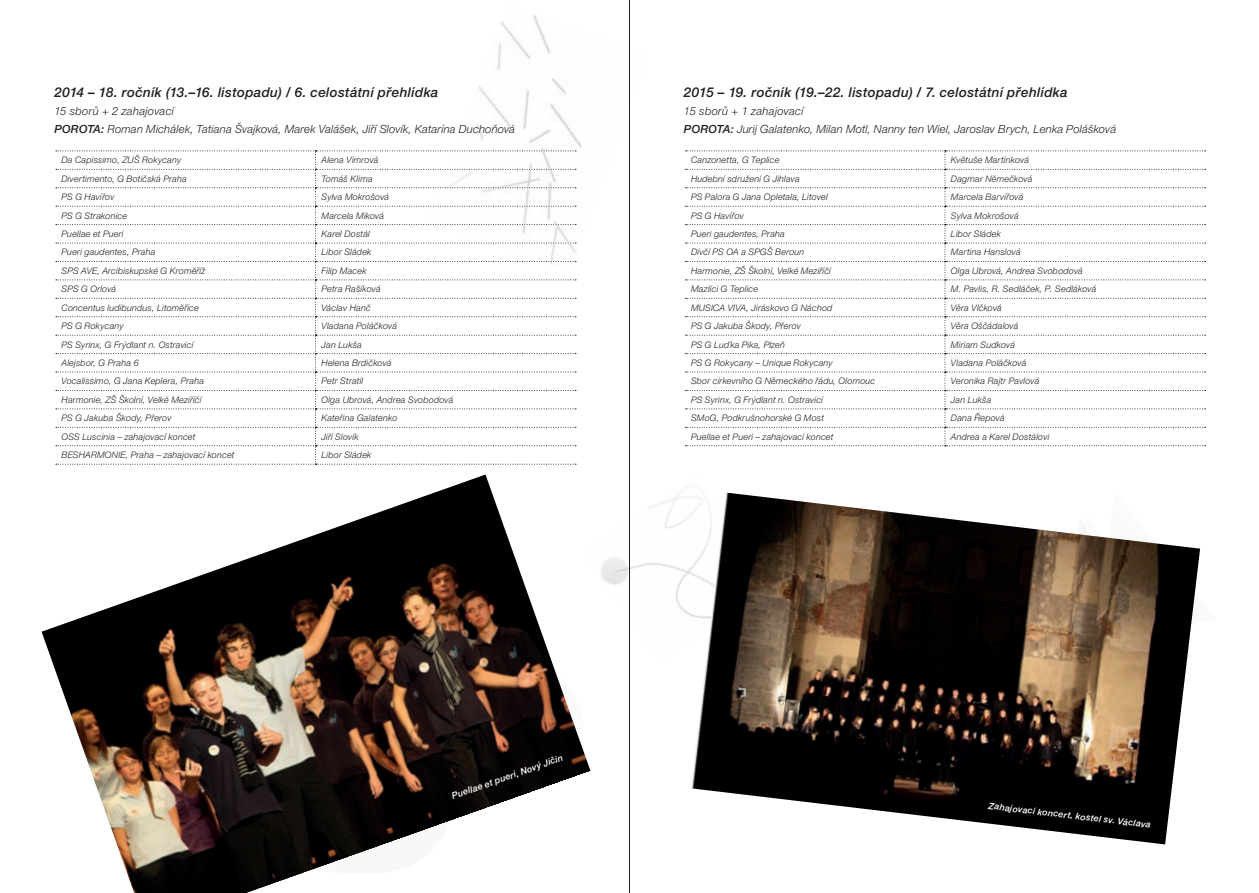
<style>
.page{position:relative;width:1259px;height:893px;background:#fff}
.page>*{position:absolute;margin:0;border:0;box-sizing:border-box;transform-origin:0 0}
.t1{font:italic 500 13.5px "Helvetica Neue LT Pro";letter-spacing:.025em;color:#231f20}
.t2{font:italic 300 11.25px "Helvetica Neue LT Pro";letter-spacing:.015em;color:#231f20}
.t3{font:italic 500 11.25px "Helvetica Neue LT Pro";color:#231f20}
.t4{font:italic 300 9px "Helvetica Neue LT Pro";letter-spacing:.02em;color:#231f20}
.t5{font:italic 500 9px "Helvetica Neue LT Pro";color:#fff}
.s1{font-weight:500}
</style>
<div class="page">
<img style="left:428px;top:15px;width:154px;height:247px">
<img style="left:601px;top:489px;width:128px;height:127px">
<svg style="left:56px;top:151px;width:520px;height:314px"></svg>
<svg style="left:685px;top:151px;width:520px;height:295px"></svg>
<img style="left:42px;top:475px;width:548px;height:418px">
<img style="left:691px;top:493px;width:509px;height:351px">
<hr style="left:629px;top:0;width:1px;height:893px;background:#231f20">
<h1 class="t1" style="left:54px;top:84px;width:385px">2014 – 18. ročník (13.–16. listopadu) / 6. celostátní přehlídka</h1>
<p class="t2" style="left:54px;top:104px;width:121px">15 sborů + 2 zahajovací</p>
<p class="t3" style="left:54px;top:122px;width:10px">poro</p>
<p class="t2" style="left:87px;top:122px;width:429px"><span class="s1">ta:</span> Roman Michálek, Tatiana Švajková, Marek Valášek, Jiří Slovík, Katarína Duchoňová</p>
<p class="t4" style="left:62px;top:155px;width:122px">Da Capissimo, ZUŠ Rokycany</p>
<p class="t4" style="left:321px;top:155px;width:59px">Alena Vimrová</p>
<p class="t4" style="left:62px;top:173px;width:127px">Divertimento, G Botičská Praha</p>
<p class="t4" style="left:321px;top:173px;width:53px">Tomáš Klima</p>
<p class="t4" style="left:62px;top:192px;width:55px">PS G Havířov</p>
<p class="t4" style="left:321px;top:192px;width:69px">Sylva Mokrošová</p>
<p class="t4" style="left:62px;top:210px;width:67px">PS G Strakonice</p>
<p class="t4" style="left:321px;top:210px;width:64px">Marcela Miková</p>
<p class="t4" style="left:61px;top:228px;width:64px">Puellae et Pueri</p>
<p class="t4" style="left:321px;top:228px;width:50px">Karel Dostál</p>
<p class="t4" style="left:61px;top:247px;width:95px">Pueri gaudentes, Praha</p>
<p class="t4" style="left:321px;top:247px;width:51px">Libor Sládek</p>
<p class="t4" style="left:61px;top:265px;width:145px">SPS AVE, Arcibiskupské G Kroměříž</p>
<p class="t4" style="left:321px;top:265px;width:47px">Filip Macek</p>
<p class="t4" style="left:61px;top:284px;width:56px">SPS G Orlová</p>
<p class="t4" style="left:321px;top:284px;width:61px">Petra Rašíková</p>
<p class="t4" style="left:61px;top:302px;width:139px">Concentus ludibundus, Litoměřice</p>
<p class="t4" style="left:321px;top:302px;width:51px">Václav Hanč</p>
<p class="t4" style="left:61px;top:321px;width:64px">PS G Rokycany</p>
<p class="t4" style="left:321px;top:321px;width:77px">Vladana Poláčková</p>
<p class="t4" style="left:61px;top:339px;width:134px">PS Syrinx, G Frýdlant n. Ostravicí</p>
<p class="t4" style="left:321px;top:339px;width:42px">Jan Lukša</p>
<p class="t4" style="left:61px;top:357px;width:79px">Alejsbor, G Praha 6</p>
<p class="t4" style="left:321px;top:357px;width:72px">Helena Brdičková</p>
<p class="t4" style="left:61px;top:376px;width:144px">Vocalissimo, G Jana Keplera, Praha</p>
<p class="t4" style="left:321px;top:376px;width:43px">Petr Stratil</p>
<p class="t4" style="left:62px;top:394px;width:142px">Harmonie, ZŠ Školní, Velké Meziříčí</p>
<p class="t4" style="left:321px;top:394px;width:133px">Olga Ubrová, Andrea Svobodová</p>
<p class="t4" style="left:62px;top:413px;width:112px">PS G Jakuba Škody, Přerov</p>
<p class="t4" style="left:321px;top:413px;width:77px">Kateřina Galatenko</p>
<p class="t4" style="left:62px;top:431px;width:135px">OSS Luscinia – zahajovací koncet</p>
<p class="t4" style="left:321px;top:431px;width:39px">Jiří Slovík</p>
<p class="t4" style="left:62px;top:450px;width:174px">BESHARMONIE, Praha – zahajovací koncet</p>
<p class="t4" style="left:321px;top:450px;width:51px">Libor Sládek</p>
<p class="t5" style="left:450px;top:790px;width:119px;rotate:-19deg">Puellae etpueri, Nový Jičín</p>
<h1 class="t1" style="left:684px;top:84px;width:385px">2015 – 19. ročník (19.–22. listopadu) / 7. celostátní přehlídka</h1>
<p class="t2" style="left:684px;top:104px;width:121px">15 sborů + 1 zahajovací</p>
<p class="t3" style="left:684px;top:122px;width:10px">poro</p>
<p class="t2" style="left:717px;top:122px;width:401px"><span class="s1">ta:</span> Jurij Galatenko, Milan Motl, Nanny ten Wiel, Jaroslav Brych, Lenka Polášková</p>
<p class="t4" style="left:691px;top:155px;width:90px">Canzonetta, G Teplice</p>
<p class="t4" style="left:951px;top:155px;width:80px">Květuše Martínková</p>
<p class="t4" style="left:691px;top:173px;width:110px">Hudební sdružení G Jihlava</p>
<p class="t4" style="left:951px;top:173px;width:83px">Dagmar Němečková</p>
<p class="t4" style="left:691px;top:192px;width:138px">PS Palora G Jana Opletala, Litovel</p>
<p class="t4" style="left:951px;top:192px;width:74px">Marcela Barvířová</p>
<p class="t4" style="left:691px;top:210px;width:55px">PS G Havířov</p>
<p class="t4" style="left:951px;top:210px;width:69px">Sylva Mokrošová</p>
<p class="t4" style="left:691px;top:228px;width:95px">Pueri gaudentes, Praha</p>
<p class="t4" style="left:951px;top:228px;width:51px">Libor Sládek</p>
<p class="t4" style="left:691px;top:247px;width:115px">Dívčí PS OA a SPGŠ Beroun</p>
<p class="t4" style="left:951px;top:247px;width:71px">Martina Hanslová</p>
<p class="t4" style="left:691px;top:265px;width:142px">Harmonie, ZŠ Školní, Velké Meziříčí</p>
<p class="t4" style="left:951px;top:265px;width:133px">Olga Ubrová, Andrea Svobodová</p>
<p class="t4" style="left:691px;top:284px;width:69px">Mazlíci G Teplice</p>
<p class="t4" style="left:951px;top:284px;width:147px">M. Pavlis, R. Sedláček, P. Sedláková</p>
<p class="t4" style="left:691px;top:302px;width:143px">MUSICA VIVA, Jiráskovo G Náchod</p>
<p class="t4" style="left:951px;top:302px;width:53px">Věra Vlčková</p>
<p class="t4" style="left:691px;top:321px;width:112px">PS G Jakuba Škody, Přerov</p>
<p class="t4" style="left:951px;top:321px;width:69px">Věra Oščádalová</p>
<p class="t4" style="left:691px;top:339px;width:95px">PS G Luďka Pika, Plzeň</p>
<p class="t4" style="left:951px;top:339px;width:66px">Miriam Sudková</p>
<p class="t4" style="left:691px;top:357px;width:144px">PS G Rokycany – Unique Rokycany</p>
<p class="t4" style="left:951px;top:357px;width:77px">Vladana Poláčková</p>
<p class="t4" style="left:691px;top:376px;width:186px">Sbor církevního G Německého řádu, Olomouc</p>
<p class="t4" style="left:951px;top:376px;width:90px">Veronika Rajtr Pavlová</p>
<p class="t4" style="left:691px;top:394px;width:134px">PS Syrinx, G Frýdlant n. Ostravicí</p>
<p class="t4" style="left:951px;top:394px;width:42px">Jan Lukša</p>
<p class="t4" style="left:691px;top:413px;width:134px">SMoG, Podkrušnohorské G Most</p>
<p class="t4" style="left:951px;top:413px;width:55px">Dana Řepová</p>
<p class="t4" style="left:691px;top:431px;width:144px">Puellae et Pueri – zahajovací koncet</p>
<p class="t4" style="left:951px;top:431px;width:100px">Andrea a Karel Dostálovi</p>
<p class="t5" style="left:989px;top:800px;width:165px;rotate:7deg">Zahajovací koncert, kostel sv. Václava</p>
</div>
